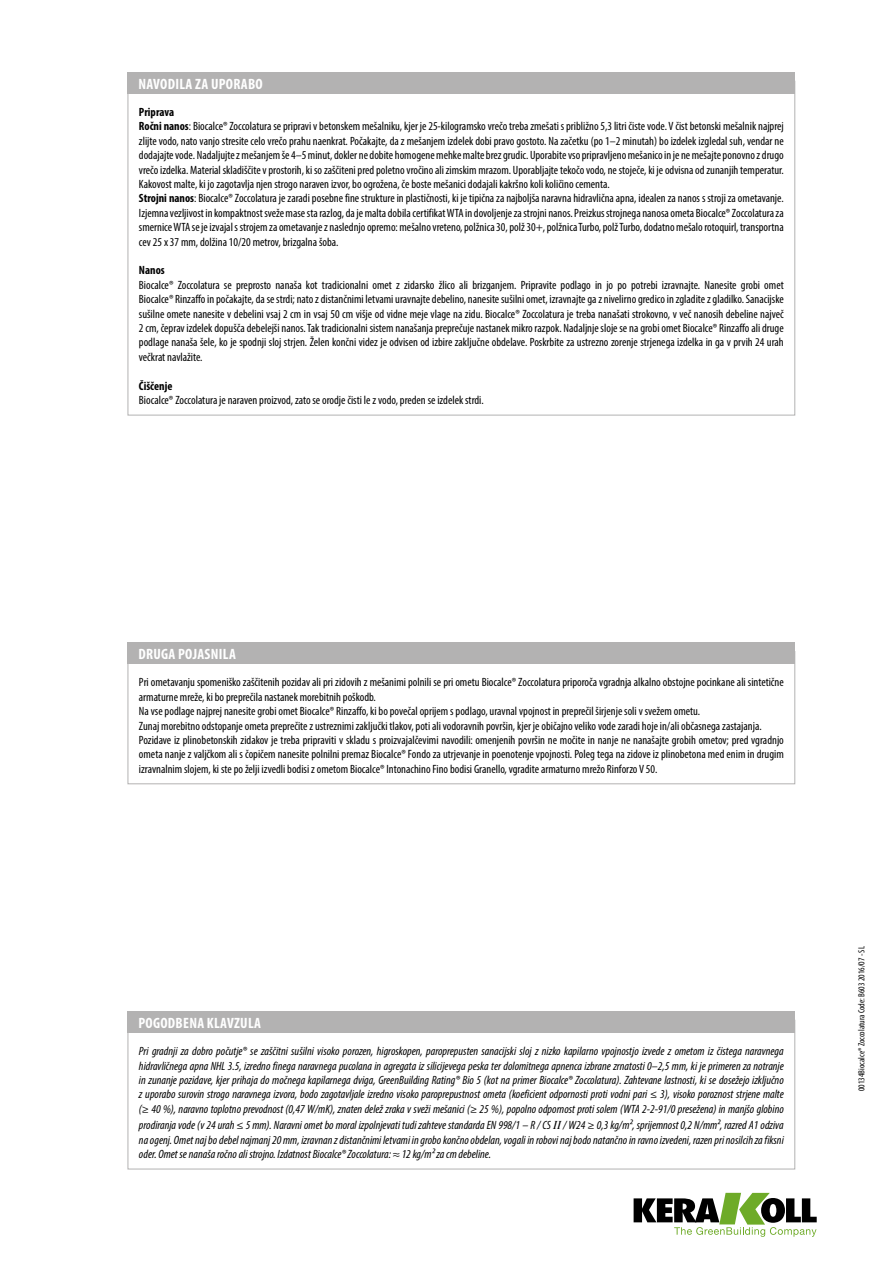
<style>
.page{position:relative;width:893px;height:1263px;background:#fff}
.page>*{position:absolute;margin:0;border:0;box-sizing:border-box;transform-origin:0 0}
.t1{font:700 condensed 15px "Myriad Pro";letter-spacing:.02em;color:#fff}
.t2{font:condensed 12px/14.4px "Myriad Pro";color:#000}
.t3{font:italic condensed 12px/14.4px "Myriad Pro";color:#000;text-align:justify}
.t4{font:700 condensed 12px "Myriad Pro";color:#000}
.t5{font:condensed 9px "Myriad Pro";color:#000}
.s1{font-weight:700}
.s2{font-family:"Times";font-stretch:normal}
</style>
<div class="page">
<svg style="left:634px;top:1193px;width:183px;height:44px"></svg>
<div style="left:128px;top:72px;width:667px;height:22px;background:#b3b2b2"></div>
<div style="left:128px;top:651px;width:667px;height:133px;border:1px solid #b3b2b2"></div>
<div style="left:128px;top:643px;width:667px;height:21px;background:#b3b2b2"></div>
<div style="left:128px;top:1011px;width:667px;height:21px;background:#b3b2b2"></div>
<p class="t1" style="left:138px;top:74px;width:126px">NAVODILA ZA UPORABO</p>
<p class="t2" style="left:139px;top:105px;width:646px"><span class="s1">Priprava<br>Ročni nanos</span>: Biocalce® Zoccolatura se pripravi v betonskem mešalniku, kjer je 25-kilogramsko vrečo treba zmešati s približno 5,3 litri čiste vode. V čist betonski mešalnik najprej zlijte vodo, nato vanjo stresite celo vrečo prahu naenkrat. Počakajte, da z mešanjem izdelek dobi pravo gostoto. Na začetku (po 1–2 minutah) bo izdelek izgledal suh, vendar ne dodajajte vode. Nadaljujte z mešanjem še 4–5 minut, dokler ne dobite homogene mehke malte brez grudic. Uporabite vso pripravljeno mešanico in je ne mešajte ponovno z drugo vrečo izdelka. Material skladiščite v prostorih, ki so zaščiteni pred poletno vročino ali zimskim mrazom. Uporabljajte tekočo vodo, ne stoječe, ki je odvisna od zunanjih temperatur.<br>Kakovost malte, ki jo zagotavlja njen strogo naraven izvor, bo ogrožena, če boste mešanici dodajali kakršno koli količino cementa.<br><span class="s1">Strojni nanos</span>: Biocalce® Zoccolatura je zaradi posebne fine strukture in plastičnosti, ki je tipična za najboljša naravna hidravlična apna, idealen za nanos s stroji za ometavanje.<br>Izjemna vezljivost in kompaktnost sveže mase sta razlog, da je malta dobila certifikat WTA in dovoljenje za strojni nanos. Preizkus strojnega nanosa ometa Biocalce® Zoccolatura za smernice WTA se je izvajal s strojem za ometavanje z naslednjo opremo: mešalno vreteno, polžnica 30, polž 30+, polžnica Turbo, polž Turbo, dodatno mešalo rotoquirl, transportna cev 25 x 37 mm, dolžina 10/20 metrov, brizgalna šoba.</p>
<p class="t4" style="left:139px;top:263px;width:27px">Nanos</p>
<p class="t2" style="left:139px;top:278px;width:646px;text-align:justify">Biocalce® Zoccolatura se preprosto nanaša kot tradicionalni omet z zidarsko žlico ali brizganjem. Pripravite podlago in jo po potrebi izravnajte. Nanesite grobi omet Biocalce® Rinzaffo in počakajte, da se strdi; nato z distančnimi letvami uravnajte debelino, nanesite sušilni omet, izravnajte ga z nivelirno gredico in zgladite z gladilko. Sanacijske sušilne omete nanesite v debelini vsaj 2 cm in vsaj 50 cm višje od vidne meje vlage na zidu. Biocalce® Zoccolatura je treba nanašati strokovno, v več nanosih debeline največ 2 cm, čeprav izdelek dopušča debelejši nanos. Tak tradicionalni sistem nanašanja preprečuje nastanek mikro razpok. Nadaljnje sloje se na grobi omet Biocalce® Rinzaffo ali druge podlage nanaša šele, ko je spodnji sloj strjen. Želen končni videz je odvisen od izbire zaključne obdelave. Poskrbite za ustrezno zorenje strjenega izdelka in ga v prvih 24 urah večkrat navlažite.</p>
<p class="t4" style="left:139px;top:378px;width:35px">Čiščenje</p>
<p class="t2" style="left:139px;top:393px;width:346px">Biocalce® Zoccolatura je naraven proizvod, zato se orodje čisti le z vodo, preden se izdelek strdi.</p>
<p class="t1" style="left:138px;top:644px;width:99px">DRUGA POJASNILA</p>
<p class="t2" style="left:139px;top:675px;width:646px">Pri ometavanju spomeniško zaščitenih pozidav ali pri zidovih z mešanimi polnili se pri ometu Biocalce® Zoccolatura priporoča vgradnja alkalno obstojne pocinkane ali sintetične armaturne mreže, ki bo preprečila nastanek morebitnih poškodb.<br>Na vse podlage najprej nanesite grobi omet Biocalce® Rinzaffo, ki bo povečal oprijem s podlago, uravnal vpojnost in preprečil širjenje soli v svežem ometu.<br>Zunaj morebitno odstopanje ometa preprečite z ustreznimi zaključki tlakov, poti ali vodoravnih površin, kjer je običajno veliko vode zaradi hoje in/ali občasnega zastajanja.<br>Pozidave iz plinobetonskih zidakov je treba pripraviti v skladu s proizvajalčevimi navodili: omenjenih površin ne močite in nanje ne nanašajte grobih ometov; pred vgradnjo ometa nanje z valjčkom ali s čopičem nanesite polnilni premaz Biocalce® Fondo za utrjevanje in poenotenje vpojnosti. Poleg tega na zidove iz plinobetona med enim in drugim izravnalnim slojem, ki ste po želji izvedli bodisi z ometom Biocalce® Intonachino Fino bodisi Granello, vgradite armaturno mrežo Rinforzo V 50.</p>
<p class="t1" style="left:138px;top:1013px;width:124px">POGODBENA KLAVZULA</p>
<p class="t3" style="left:139px;top:1044px;width:646px">Pri gradnji za dobro počutje® se zaščitni sušilni visoko porozen, higroskopen, paroprepusten sanacijski sloj z nizko kapilarno vpojnostjo izvede z ometom iz čistega naravnega hidravličnega apna NHL 3.5, izredno finega naravnega pucolana in agregata iz silicijevega peska ter dolomitnega apnenca izbrane zrnatosti 0–2,5 mm, ki je primeren za notranje in zunanje pozidave, kjer prihaja do močnega kapilarnega dviga, GreenBuilding Rating® Bio 5 (kot na primer Biocalce® Zoccolatura). Zahtevane lastnosti, ki se dosežejo izključno z uporabo surovin strogo naravnega izvora, bodo zagotavljale izredno visoko paroprepustnost ometa (koeficient odpornosti proti vodni pari ≤ 3), visoko poroznost strjene malte (≥ 40 %), naravno toplotno prevodnost (0,47 W/mK), znaten delež zraka v sveži mešanici (≥ 25 %), popolno odpornost proti solem (WTA 2-2-91/0 presežena) in manjšo globino</p>
<p class="t3" style="left:139px;top:1118px;width:646px">prodiranja vode (v 24 urah ≤ 5 mm). Naravni omet bo moral izpolnjevati tudi zahteve standarda EN 998/1 – R / CS <span class="s2">II</span> / W24 ≥ 0,3 kg/m2, sprijemnost 0,2 N/mm2, razred A1 odziva na ogenj. Omet naj bo debel najmanj 20 mm, izravnan z distančnimi letvami in grobo končno obdelan, vogali in robovi naj bodo natančno in ravno izvedeni, razen pri nosilcih za fiksni oder. Omet se nanaša ročno ali strojno. Izdatnost Biocalce® Zoccolatura: ≈ 12 kg/m² za cm debeline.</p>
<p class="t5" style="left:856px;top:1091px;width:146px;rotate:-90deg">00134Biocalce® Zoccolatura Code: B603 2016/07 - SL</p>
</div>
